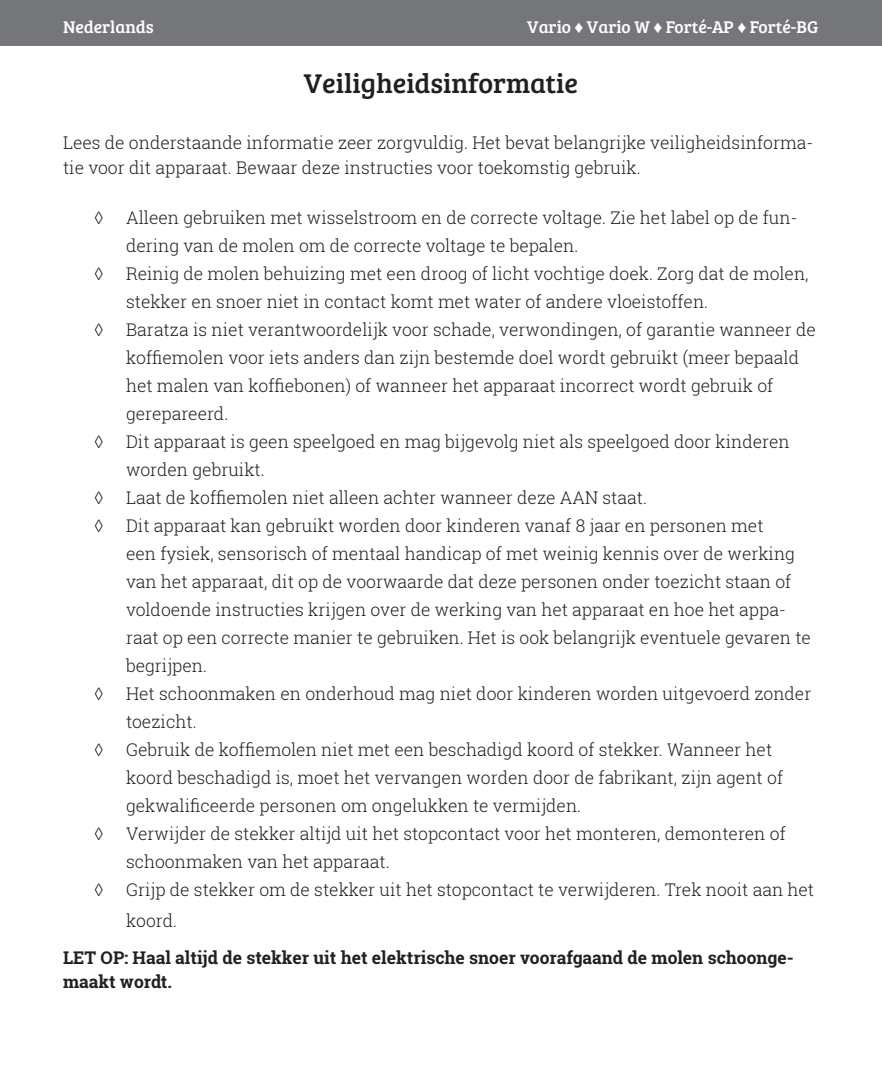
<style>
.page{position:relative;width:882px;height:1071px;background:#fff}
.page>*{position:absolute;margin:0;border:0;box-sizing:border-box;transform-origin:0 0}
.Heading_1{font:28px "Bree Serif";color:#231f20}
.Safety_Paragraph{font:300 17.5px/28px "Roboto Slab";color:#231f20}
.Safety_Bold_Paragrap{font:700 17.5px/24.5px "Roboto Slab";color:#231f20}
.t1{font:17.5px "Bree Serif";color:#fff}
.s1{font-family:"Century Gothic"}
</style>
<div class="page">
<div style="left:0;top:0;width:882px;height:45px;background:#757679"></div>
<p class="t1" style="left:63px;top:14px;width:92px">Nederlands</p>
<p class="t1" style="left:527px;top:14px;width:293px">Vario <span class="s1">♦</span> Vario W <span class="s1">♦</span> Forté-AP <span class="s1">♦</span> Forté-BG</p>
<p class="Heading_1" style="left:304px;top:63px;width:276px">Veiligheidsinformatie</p>
<p class="Safety_Paragraph" style="left:63px;top:130px;width:752px;line-height:24.5px">Lees de onderstaande informatie zeer zorgvuldig. Het bevat belangrijke veiligheidsinforma&shy;tie voor dit apparaat. Bewaar deze instructies voor toekomstig gebruik.</p>
<p class="Safety_Paragraph" style="left:94px;top:203px;width:10px">◊</p>
<p class="Safety_Paragraph" style="left:126px;top:203px;width:673px">Alleen gebruiken met wisselstroom en de correcte voltage. Zie het label op de fun&shy;dering van de molen om de correcte voltage te bepalen.</p>
<p class="Safety_Paragraph" style="left:94px;top:259px;width:10px">◊</p>
<p class="Safety_Paragraph" style="left:126px;top:259px;width:684px">Reinig de molen behuizing met een droog of licht vochtige doek. Zorg dat de molen, stekker en snoer niet in contact komt met water of andere vloeistoffen.</p>
<p class="Safety_Paragraph" style="left:94px;top:315px;width:10px">◊</p>
<p class="Safety_Paragraph" style="left:126px;top:315px;width:691px">Baratza is niet verantwoordelijk voor schade, verwondingen, of garantie wanneer de koffiemolen voor iets anders dan zijn bestemde doel wordt gebruikt (meer bepaald het malen van koffiebonen) of wanneer het apparaat incorrect wordt gebruik of gerepareerd.</p>
<p class="Safety_Paragraph" style="left:94px;top:427px;width:10px">◊</p>
<p class="Safety_Paragraph" style="left:126px;top:427px;width:665px">Dit apparaat is geen speelgoed en mag bijgevolg niet als speelgoed door kinderen worden gebruikt.</p>
<p class="Safety_Paragraph" style="left:94px;top:483px;width:10px">◊</p>
<p class="Safety_Paragraph" style="left:126px;top:483px;width:523px">Laat de koffiemolen niet alleen achter wanneer deze AAN staat.</p>
<p class="Safety_Paragraph" style="left:94px;top:511px;width:10px">◊</p>
<p class="Safety_Paragraph" style="left:126px;top:511px;width:687px">Dit apparaat kan gebruikt worden door kinderen vanaf 8 jaar en personen met<br>een fysiek, sensorisch of mentaal handicap of met weinig kennis over de werking van het apparaat, dit op de voorwaarde dat deze personen onder toezicht staan of voldoende instructies krijgen over de werking van het apparaat en hoe het appa&shy;raat op een correcte manier te gebruiken. Het is ook belangrijk eventuele gevaren te begrijpen.</p>
<p class="Safety_Paragraph" style="left:94px;top:679px;width:10px">◊</p>
<p class="Safety_Paragraph" style="left:126px;top:679px;width:687px">Het schoonmaken en onderhoud mag niet door kinderen worden uitgevoerd zonder toezicht.</p>
<p class="Safety_Paragraph" style="left:94px;top:735px;width:10px">◊</p>
<p class="Safety_Paragraph" style="left:126px;top:735px;width:659px">Gebruik de koffiemolen niet met een beschadigd koord of stekker. Wanneer het koord beschadigd is, moet het vervangen worden door de fabrikant, zijn agent of gekwalificeerde personen om ongelukken te vermijden.</p>
<p class="Safety_Paragraph" style="left:94px;top:819px;width:10px">◊</p>
<p class="Safety_Paragraph" style="left:126px;top:819px;width:661px">Verwijder de stekker altijd uit het stopcontact voor het monteren, demonteren of schoonmaken van het apparaat.</p>
<p class="Safety_Paragraph" style="left:94px;top:875px;width:10px">◊</p>
<p class="Safety_Paragraph" style="left:126px;top:873px;width:690px;line-height:31.5px">Grijp de stekker om de stekker uit het stopcontact te verwijderen. Trek nooit aan het koord.</p>
<p class="Safety_Bold_Paragrap" style="left:63px;top:945px;width:732px">LET OP: Haal altijd de stekker uit het elektrische snoer voorafgaand de molen schoonge&shy;maakt wordt.</p>
</div>
